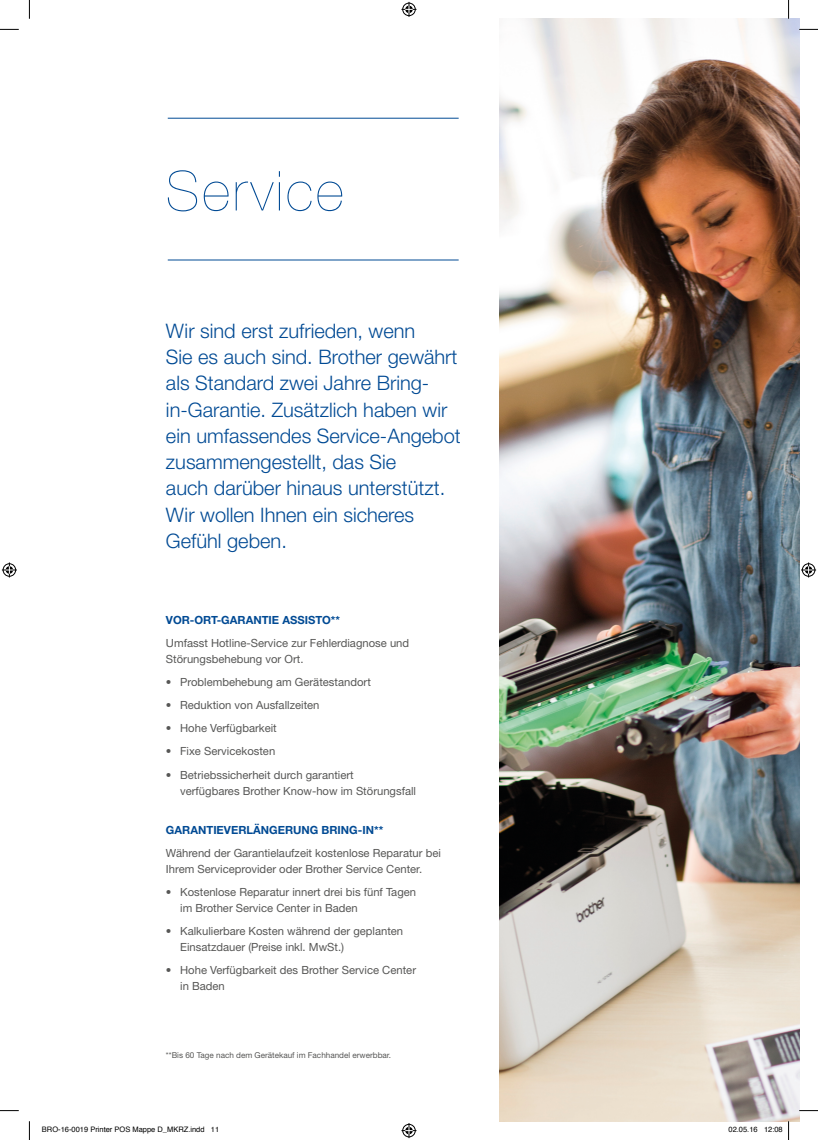
<style>
.page{position:relative;width:818px;height:1140px;background:#fff}
.page>*{position:absolute;margin:0;border:0;box-sizing:border-box;transform-origin:0 0}
.t1{font:200 55px "Helvetica Neue LT Std";letter-spacing:.05em;color:#004a94}
.t2{font:300 20px/26.2px "Helvetica Neue LT Std";color:#004a94}
.t3{font:11.25px/16px "Helvetica Neue LT Std";color:#575756}
.t4{font:700 11.25px "Helvetica Neue LT Std";color:#004a94}
.t5{font:8.12px "Helvetica Neue LT Std";color:#575756}
.t6{font:7.5px "Helvetica";color:#000}
</style>
<div class="page">
<img style="left:499px;top:19px;width:299px;height:1102px">
<hr style="left:168px;top:260px;width:290px;height:1px;background:#004a94">
<hr style="left:168px;top:118px;width:290px;height:1px;background:#004a94">
<svg style="left:0;top:29px;width:19px;height:1px"></svg>
<svg style="left:798px;top:29px;width:19px;height:1px"></svg>
<svg style="left:0;top:1110px;width:19px;height:1px"></svg>
<svg style="left:798px;top:1109px;width:19px;height:2px"></svg>
<svg style="left:29px;top:0;width:1px;height:19px"></svg>
<svg style="left:29px;top:1121px;width:1px;height:18px"></svg>
<svg style="left:401px;top:2px;width:15px;height:15px"></svg>
<svg style="left:401px;top:1123px;width:15px;height:15px"></svg>
<svg style="left:2px;top:562px;width:15px;height:15px"></svg>
<svg style="left:801px;top:562px;width:14px;height:15px"></svg>
<svg style="left:763px;top:1121px;width:25px;height:1px"></svg>
<h1 class="t1" style="left:166px;top:159px;width:179px">Service</h1>
<p class="t2" style="left:166px;top:317px;width:296px">Wir sind erst zufrieden, wenn<br>Sie es auch sind. Brother gewährt als Standard zwei Jahre Bring&shy;in-Garantie. Zusätzlich haben wir ein umfassendes Service-Angebot zusammengestellt, das Sie<br>auch darüber hinaus unterstützt.<br>Wir wollen Ihnen ein sicheres<br>Gefühl geben.</p>
<p class="t4" style="left:166px;top:613px;width:175px">VOR-ORT-GARANTIE ASSISTO**</p>
<p class="t3" style="left:166px;top:635px;width:244px">Umfasst Hotline-Service zur Fehlerdiagnose und<br>Störungsbehebung vor Ort.</p>
<p class="t3" style="left:166px;top:674px;width:206px">• Problembehebung am Gerätestandort</p>
<p class="t3" style="left:166px;top:697px;width:155px">• Reduktion von Ausfallzeiten</p>
<p class="t3" style="left:166px;top:720px;width:112px">• Hohe Verfügbarkeit</p>
<p class="t3" style="left:166px;top:743px;width:111px">• Fixe Servicekosten</p>
<p class="t3" style="left:180px;top:766px;width:237px;text-indent:-14px">• Betriebssicherheit durch garantiert<br>verfügbares Brother Know-how im Störungsfall</p>
<p class="t4" style="left:166px;top:822px;width:219px">GARANTIEVERLÄNGERUNG BRING-IN**</p>
<p class="t3" style="left:166px;top:844px;width:276px">Während der Garantielaufzeit kostenlose Reparatur bei<br>Ihrem Serviceprovider oder Brother Service Center.</p>
<p class="t3" style="left:180px;top:883px;width:237px;text-indent:-14px">• Kostenlose Reparatur innert drei bis fünf Tagen im Brother Service Center in Baden</p>
<p class="t3" style="left:180px;top:922px;width:224px;text-indent:-14px">• Kalkulierbare Kosten während der geplanten<br>Einsatzdauer (Preise inkl. MwSt.)</p>
<p class="t3" style="left:180px;top:961px;width:237px;text-indent:-14px">• Hohe Verfügbarkeit des Brother Service Center in Baden</p>
<p class="t5" style="left:166px;top:1050px;width:226px">**Bis 60 Tage nach dem Gerätekauf im Fachhandel erwerbbar.</p>
<p class="t6" style="left:42px;top:1124px;width:179px">BRO-16-0019 Printer POS Mappe D_MKRZ.indd 11</p>
<p class="t6" style="left:728px;top:1124px;width:56px">02.05.16 12:08</p>
</div>
